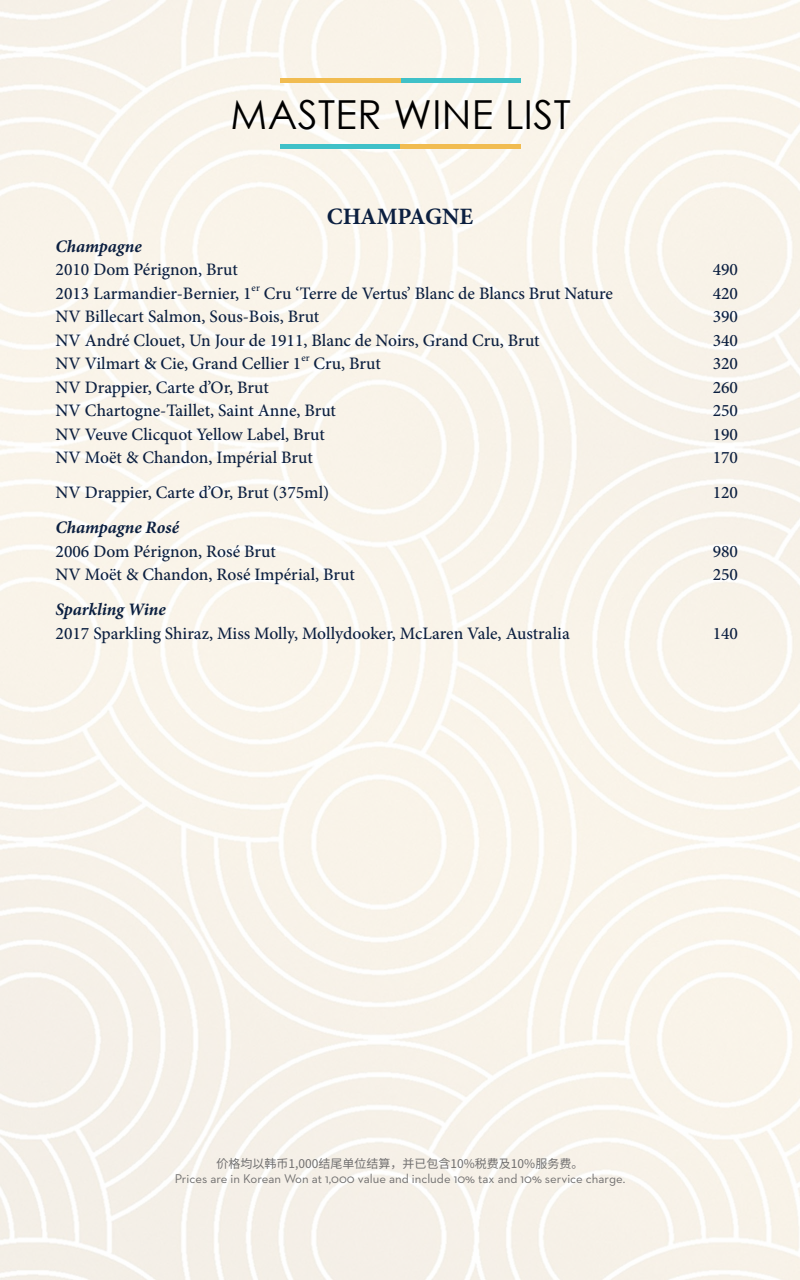
<style>
.page{position:relative;width:800px;height:1280px;background:#fff}
.page>*{position:absolute;margin:0;border:0;box-sizing:border-box;transform-origin:0 0}
.타이틀메뉴{font:40px "Century Gothic";letter-spacing:.01em;color:#000}
.타이틀_중_wine{font:700 23.5px "Minion Pro";color:#0b1f40}
.메뉴_wine{font:500 17.5px "Minion Pro";color:#0b1f40}
.메뉴_소_wine{font:italic 700 17.5px "Minion Pro";letter-spacing:-.005em;color:#0b1f40}
.메뉴_wine-2{font:italic 700 17.5px "Minion Pro";letter-spacing:-.005em;color:#0b1f40}
.t1{font:12.85px "Neutraface 2 Text";color:#706f6f}
.t2{font:12px "Noto Sans CJ Kkr";color:#706f6f}
.메뉴_wine-3{font:500 10.2px "Minion Pro";color:#0b1f40}
</style>
<div class="page">
<img style="left:0;top:0;width:800px;height:1280px">
<hr style="left:280px;top:145px;width:120px;height:4px;background:#40c1c8">
<hr style="left:400px;top:145px;width:121px;height:4px;background:#f1bc51">
<div style="left:400px;top:78px;width:121px;height:5px;background:#40c1c8"></div>
<div style="left:280px;top:78px;width:120px;height:5px;background:#f1bc51"></div>
<p class="타이틀메뉴" style="left:231px;top:90px;width:342px">MASTER WINE LIST</p>
<p class="타이틀_중_wine" style="left:327px;top:200px;width:148px">CHAMPAGNE</p>
<p class="메뉴_소_wine" style="left:56px;top:234px;width:88px">Champagne</p>
<p class="메뉴_wine" style="left:56px;top:258px;width:184px">2010 Dom Pérignon, Brut</p>
<p class="메뉴_wine" style="left:713px;top:258px;width:27px">490</p>
<p class="메뉴_wine" style="left:56px;top:282px;width:198px">2013 Larmandier-Bernier, 1</p>
<p class="메뉴_wine-3" style="left:252px;top:281px;width:10px">er</p>
<p class="메뉴_wine" style="left:264px;top:282px;width:351px">Cru ‘Terre de Vertus’ Blanc de Blancs Brut Nature</p>
<p class="메뉴_wine" style="left:713px;top:282px;width:27px">420</p>
<p class="메뉴_wine" style="left:56px;top:305px;width:265px">NV Billecart Salmon, Sous-Bois, Brut</p>
<p class="메뉴_wine" style="left:713px;top:305px;width:27px">390</p>
<p class="메뉴_wine" style="left:56px;top:329px;width:486px">NV André Clouet, Un Jour de 1911, Blanc de Noirs, Grand Cru, Brut</p>
<p class="메뉴_wine" style="left:713px;top:329px;width:27px">340</p>
<p class="메뉴_wine" style="left:56px;top:352px;width:247px">NV Vilmart &amp; Cie, Grand Cellier 1</p>
<p class="메뉴_wine-3" style="left:301px;top:351px;width:10px">er</p>
<p class="메뉴_wine" style="left:314px;top:352px;width:69px">Cru, Brut</p>
<p class="메뉴_wine" style="left:713px;top:352px;width:27px">320</p>
<p class="메뉴_wine" style="left:56px;top:376px;width:215px">NV Drappier, Carte d’Or, Brut</p>
<p class="메뉴_wine" style="left:713px;top:376px;width:27px">260</p>
<p class="메뉴_wine" style="left:56px;top:399px;width:282px">NV Chartogne-Taillet, Saint Anne, Brut</p>
<p class="메뉴_wine" style="left:713px;top:399px;width:27px">250</p>
<p class="메뉴_wine" style="left:56px;top:423px;width:271px">NV Veuve Clicquot Yellow Label, Brut</p>
<p class="메뉴_wine" style="left:713px;top:423px;width:27px">190</p>
<p class="메뉴_wine" style="left:56px;top:446px;width:259px">NV Moët &amp; Chandon, Impérial Brut</p>
<p class="메뉴_wine" style="left:713px;top:446px;width:27px">170</p>
<p class="메뉴_wine" style="left:56px;top:481px;width:275px">NV Drappier, Carte d’Or, Brut (375ml)</p>
<p class="메뉴_wine" style="left:713px;top:481px;width:27px">120</p>
<p class="메뉴_소_wine" style="left:56px;top:515px;width:125px">Champagne Rosé</p>
<p class="메뉴_wine" style="left:56px;top:540px;width:222px">2006 Dom Pérignon, Rosé Brut</p>
<p class="메뉴_wine" style="left:713px;top:540px;width:27px">980</p>
<p class="메뉴_wine" style="left:56px;top:563px;width:301px">NV Moët &amp; Chandon, Rosé Impérial, Brut</p>
<p class="메뉴_wine" style="left:713px;top:563px;width:27px">250</p>
<p class="메뉴_wine-2" style="left:56px;top:597px;width:112px">Sparkling Wine</p>
<p class="메뉴_wine" style="left:56px;top:622px;width:516px">2017 Sparkling Shiraz, Miss Molly, Mollydooker, McLaren Vale, Australia</p>
<p class="메뉴_wine" style="left:713px;top:622px;width:27px">140</p>
<p class="t2" style="left:217px;top:1157px;width:368px">价格均以韩币1,000结尾单位结算，并已包含10%税费及10%服务费。</p>
<p class="t1" style="left:175px;top:1171px;width:452px">Prices are in Korean Won at 1,000 value and include 10% tax and 10% service charge.</p>
</div>
